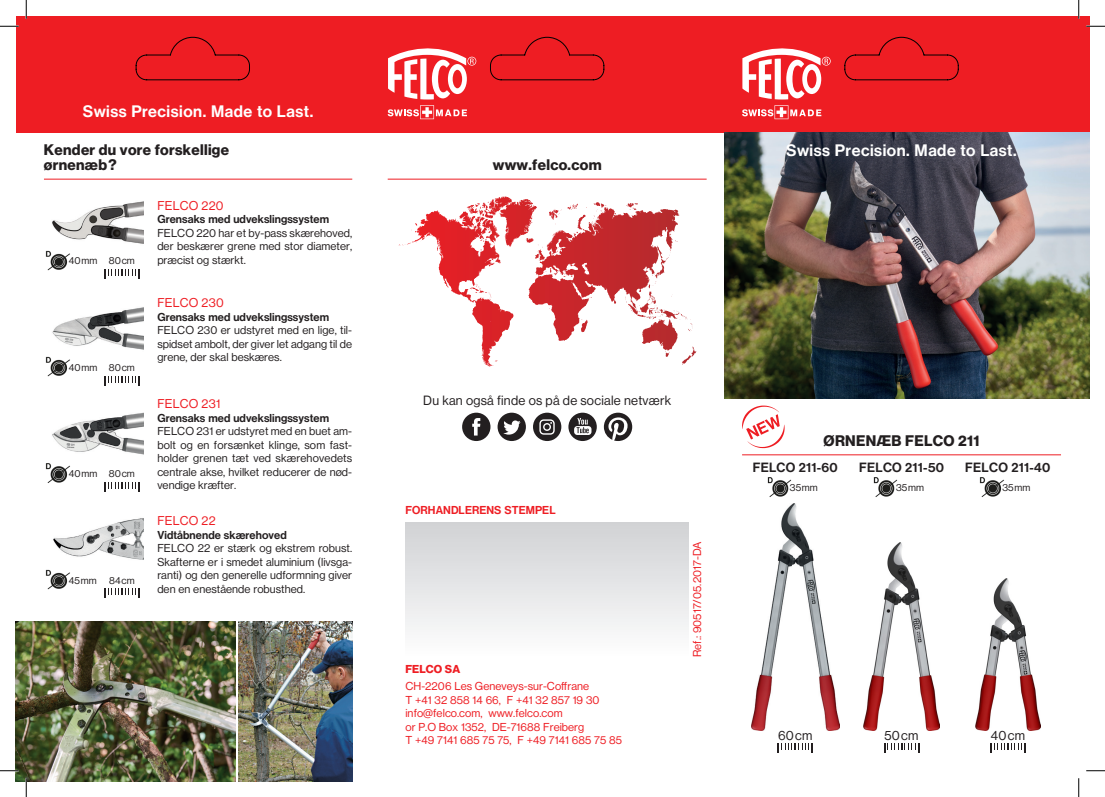
<style>
.page{position:relative;width:1105px;height:797px;background:#fff}
.page>*{position:absolute;margin:0;border:0;box-sizing:border-box;transform-origin:0 0}
.t1{font:16.25px "N Haas Grotesk DS Pro 65 Md";letter-spacing:.03em;color:#fff}
.t2{font:15px/15px "N Haas Grotesk DS Pro 75 Bd";letter-spacing:.02em;color:#231f20}
.t3{font:13.12px "N Haas Grotesk DS Pro 55 Rg";letter-spacing:.02em;color:#231f20}
.t4{font:13.12px "N Haas Grotesk DS Pro 65 Md";letter-spacing:.02em;color:#231f20}
.t5{font:12.5px "N Haas Grotesk DS Pro 55 Rg";letter-spacing:.02em;color:#ee1d23}
.t6{font:11.25px/13.5px "N Haas Grotesk DS Pro 55 Rg";letter-spacing:.005em;color:#231f20;text-align:justify}
.t7{font:11.25px/13.5px "N Haas Grotesk DS Pro 55 Rg";letter-spacing:.005em;color:#ee1d23}
.t8{font:11.25px "N Haas Grotesk DS Pro 65 Md";letter-spacing:.005em;color:#231f20}
.t9{font:11.25px "N Haas Grotesk DS Pro 65 Md";letter-spacing:.005em;color:#ee1d23}
.t10{font:11.25px "N Haas Grotesk DS Pro 75 Bd";letter-spacing:.005em;color:#ee1d23}
.t11{font:10px "N Haas Grotesk DS Pro 55 Rg";letter-spacing:.005em;color:#231f20}
</style>
<div class="page">
<div style="left:16px;top:16px;width:1073px;height:117px;background:#ee1d23"></div>
<svg style="left:742px;top:48px;width:89px;height:51px"></svg>
<svg style="left:742px;top:105px;width:79px;height:14px"></svg>
<svg style="left:388px;top:48px;width:88px;height:51px"></svg>
<svg style="left:388px;top:105px;width:79px;height:14px"></svg>
<div style="left:405px;top:522px;width:284px;height:135px;background:linear-gradient(to bottom,#d0d1d4,#fefefe)"></div>
<img style="left:239px;top:622px;width:113px;height:159px">
<img style="left:16px;top:622px;width:219px;height:159px">
<svg style="left:398px;top:196px;width:299px;height:171px"></svg>
<svg style="left:497px;top:196px;width:6px;height:3px"></svg>
<img style="left:767px;top:477px;width:25px;height:20px">
<img style="left:873px;top:477px;width:25px;height:20px">
<svg style="left:533px;top:412px;width:28px;height:29px"></svg>
<svg style="left:498px;top:412px;width:28px;height:29px"></svg>
<svg style="left:568px;top:412px;width:29px;height:29px"></svg>
<svg style="left:604px;top:412px;width:28px;height:29px"></svg>
<svg style="left:462px;top:412px;width:28px;height:29px"></svg>
<img style="left:979px;top:477px;width:25px;height:20px">
<img style="left:52px;top:201px;width:91px;height:43px">
<img style="left:52px;top:307px;width:91px;height:43px">
<img style="left:52px;top:412px;width:91px;height:43px">
<img style="left:53px;top:518px;width:90px;height:42px">
<img style="left:45px;top:250px;width:25px;height:21px">
<img style="left:45px;top:356px;width:25px;height:21px">
<img style="left:45px;top:463px;width:25px;height:20px">
<img style="left:45px;top:569px;width:25px;height:21px">
<svg style="left:104px;top:270px;width:36px;height:9px"></svg>
<svg style="left:104px;top:376px;width:36px;height:9px"></svg>
<svg style="left:104px;top:482px;width:36px;height:10px"></svg>
<svg style="left:104px;top:588px;width:36px;height:10px"></svg>
<img style="left:975px;top:578px;width:65px;height:152px">
<img style="left:751px;top:504px;width:88px;height:226px">
<img style="left:863px;top:543px;width:76px;height:187px">
<svg style="left:777px;top:743px;width:36px;height:9px"></svg>
<svg style="left:884px;top:743px;width:35px;height:9px"></svg>
<svg style="left:990px;top:743px;width:35px;height:9px"></svg>
<img style="left:724px;top:133px;width:365px;height:265px">
<hr style="left:44px;top:179px;width:308px;height:1px;background:#ee1d23">
<hr style="left:388px;top:179px;width:319px;height:1px;background:#ee1d23">
<hr style="left:742px;top:454px;width:319px;height:1px;background:#ee1d23">
<svg style="left:742px;top:405px;width:43px;height:43px"></svg>
<svg style="left:844px;top:36px;width:115px;height:45px"></svg>
<svg style="left:135px;top:36px;width:115px;height:45px"></svg>
<svg style="left:490px;top:36px;width:115px;height:45px"></svg>
<svg style="left:0;top:25px;width:19px;height:2px"></svg>
<svg style="left:1086px;top:25px;width:19px;height:2px"></svg>
<svg style="left:0;top:770px;width:19px;height:1px"></svg>
<svg style="left:1086px;top:770px;width:19px;height:1px"></svg>
<svg style="left:25px;top:0;width:2px;height:19px"></svg>
<svg style="left:25px;top:778px;width:2px;height:19px"></svg>
<svg style="left:1078px;top:0;width:1px;height:19px"></svg>
<svg style="left:1078px;top:778px;width:1px;height:19px"></svg>
<h1 class="t1" style="left:83px;top:102px;width:232px">Swiss Precision. Made to Last.</h1>
<h2 class="t2" style="left:44px;top:142px;width:187px">Kender du vore forskellige ørnenæb ?</h2>
<p class="t11" style="left:69px;top:255px;width:30px">40 mm</p>
<p class="t11" style="left:109px;top:255px;width:27px">80 cm</p>
<p class="t11" style="left:69px;top:361px;width:30px">40 mm</p>
<p class="t11" style="left:109px;top:361px;width:27px">80 cm</p>
<p class="t11" style="left:69px;top:468px;width:30px">40 mm</p>
<p class="t11" style="left:109px;top:468px;width:27px">80 cm</p>
<p class="t11" style="left:69px;top:574px;width:29px">45 mm</p>
<p class="t11" style="left:109px;top:574px;width:27px">84 cm</p>
<p class="t5" style="left:157px;top:198px;width:68px">FELCO 220</p>
<p class="t8" style="left:157px;top:213px;width:173px">Grensaks med udvekslingssystem</p>
<p class="t6" style="left:157px;top:226px;width:196px">FELCO 220 har et by-pass skærehoved, der beskærer grene med stor diameter, præcist og stærkt.</p>
<p class="t5" style="left:157px;top:296px;width:68px">FELCO 230</p>
<p class="t8" style="left:157px;top:310px;width:173px">Grensaks med udvekslingssystem</p>
<p class="t6" style="left:157px;top:323px;width:196px">FELCO 230 er udstyret med en lige, til&shy;spidset ambolt, der giver let adgang til de grene, der skal beskæres.</p>
<p class="t5" style="left:157px;top:397px;width:64px">FELCO 231</p>
<p class="t8" style="left:157px;top:411px;width:173px">Grensaks med udvekslingssystem</p>
<p class="t6" style="left:157px;top:424px;width:196px">FELCO 231 er udstyret med en buet am&shy;bolt og en forsænket klinge, som fast&shy;holder grenen tæt ved skærehovedets centrale akse, hvilket reducerer de nød&shy;vendige kræfter.</p>
<p class="t5" style="left:157px;top:513px;width:60px">FELCO 22</p>
<p class="t8" style="left:157px;top:528px;width:131px">Vidtåbnende skærehoved</p>
<p class="t6" style="left:157px;top:541px;width:196px">FELCO 22 er stærk og ekstrem robust.<br>Skafterne er i smedet aluminium (livsga&shy;ranti) og den generelle udformning giver den en enestående robusthed.</p>
<h2 class="t2" style="left:493px;top:157px;width:110px">www.felco.com</h2>
<h1 class="t1" style="left:786px;top:141px;width:232px">Swiss Precision. Made to Last.</h1>
<p class="t3" style="left:423px;top:393px;width:249px">Du kan også finde os på de sociale netværk</p>
<p class="t9" style="left:405px;top:503px;width:152px">FORHANDLERENS STEMPEL</p>
<p class="t10" style="left:405px;top:662px;width:56px">FELCO SA</p>
<p class="t7" style="left:405px;top:679px;width:218px">CH-2206 Les Geneveys-sur-Coffrane<br>T +41 32 858 14 66, F +41 32 857 19 30 info@felco.com, www.felco.com<br>or P.O Box 1352, DE-71688 Freiberg<br>T +49 7141 685 75 75, F +49 7141 685 75 85</p>
<p class="t7" style="left:690px;top:657px;width:117px;rotate:-90deg">Ref.: 90517/05.2017-DA</p>
<h2 class="t2" style="left:824px;top:433px;width:157px">ØRNENÆB FELCO 211</h2>
<p class="t4" style="left:753px;top:460px;width:87px">FELCO 211-60</p>
<p class="t4" style="left:859px;top:460px;width:86px">FELCO 211-50</p>
<p class="t4" style="left:965px;top:460px;width:87px">FELCO 211-40</p>
<p class="t11" style="left:790px;top:482px;width:29px">35 mm</p>
<p class="t11" style="left:896px;top:482px;width:29px">35 mm</p>
<p class="t11" style="left:1002px;top:482px;width:29px">35 mm</p>
<p class="t3" style="left:778px;top:728px;width:36px">60 cm</p>
<p class="t3" style="left:884px;top:728px;width:36px">50 cm</p>
<p class="t3" style="left:991px;top:728px;width:36px">40 cm</p>
</div>
